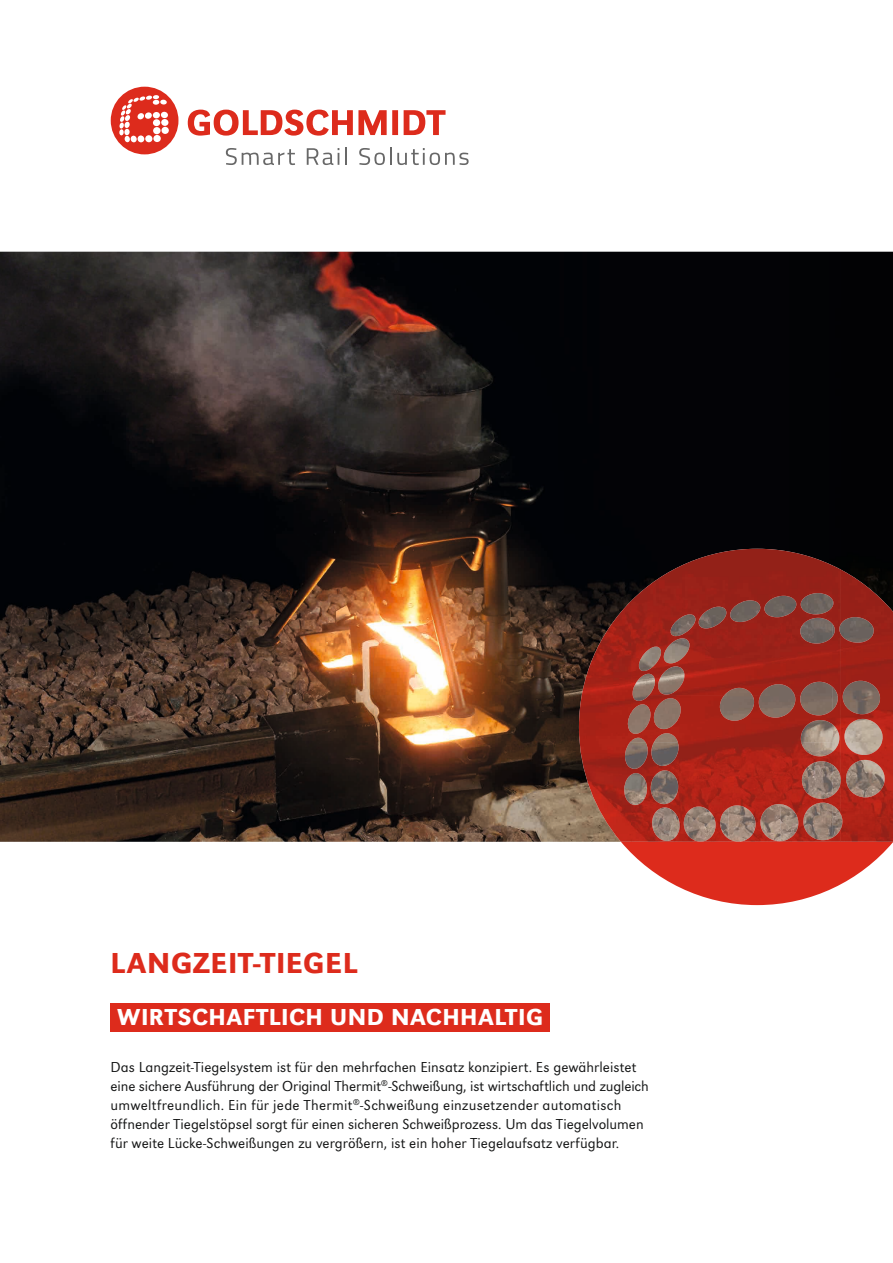
<style>
.page{position:relative;width:893px;height:1263px;background:#fff}
.page>*{position:absolute;margin:0;border:0;box-sizing:border-box;transform-origin:0 0}
.t1{font:500 30px "URW Grotesk";letter-spacing:.025em;color:#dd2b1c}
.t2{font:500 24px "URW Grotesk";letter-spacing:.025em;color:#fff}
.t3{font:300 15px/19.2px "URW Grotesk";letter-spacing:.005em;color:#151616}
</style>
<div class="page">
<img style="left:0;top:252px;width:893px;height:590px">
<div style="left:111px;top:1003px;width:439px;height:29px;background:#dd2b1c"></div>
<svg style="left:188px;top:110px;width:258px;height:26px"></svg>
<svg style="left:111px;top:87px;width:67px;height:67px"></svg>
<svg style="left:226px;top:148px;width:69px;height:17px"></svg>
<svg style="left:307px;top:148px;width:32px;height:17px"></svg>
<svg style="left:345px;top:148px;width:2px;height:17px"></svg>
<svg style="left:359px;top:148px;width:110px;height:17px"></svg>
<svg style="left:621px;top:842px;width:272px;height:63px"></svg>
<img style="left:631px;top:549px;width:210px;height:293px">
<img style="left:841px;top:569px;width:52px;height:273px">
<img style="left:579px;top:601px;width:52px;height:241px">
<img style="left:699px;top:593px;width:132px;height:27px">
<img style="left:832px;top:617px;width:51px;height:126px">
<img style="left:624px;top:742px;width:79px;height:70px">
<img style="left:780px;top:744px;width:53px;height:80px">
<h1 class="t1" style="left:111px;top:946px;width:248px">LANGZEIT-TIEGEL</h1>
<h2 class="t2" style="left:117px;top:1003px;width:427px">WIRTSCHAFTLICH UND NACHHALTIG</h2>
<p class="t3" style="left:111px;top:1057px;width:540px">Das Langzeit-Tiegelsystem ist für den mehrfachen Einsatz konzipiert. Es gewähr leistet eine sichere Ausführung der Original Thermit<sup>®</sup>-Schweißung, ist wirtschaftlich und zu gleich umweltfreundlich. Ein für jede Thermit<sup>®</sup>-Schweißung einzusetzender auto matisch öffnender Tiegelstöpsel sorgt für einen sicheren Schweißprozess. Um das Tiegelvolumen für weite Lücke-Schweißungen zu vergrößern, ist ein hoher Tiegelaufsatz verfügbar.</p>
</div>
